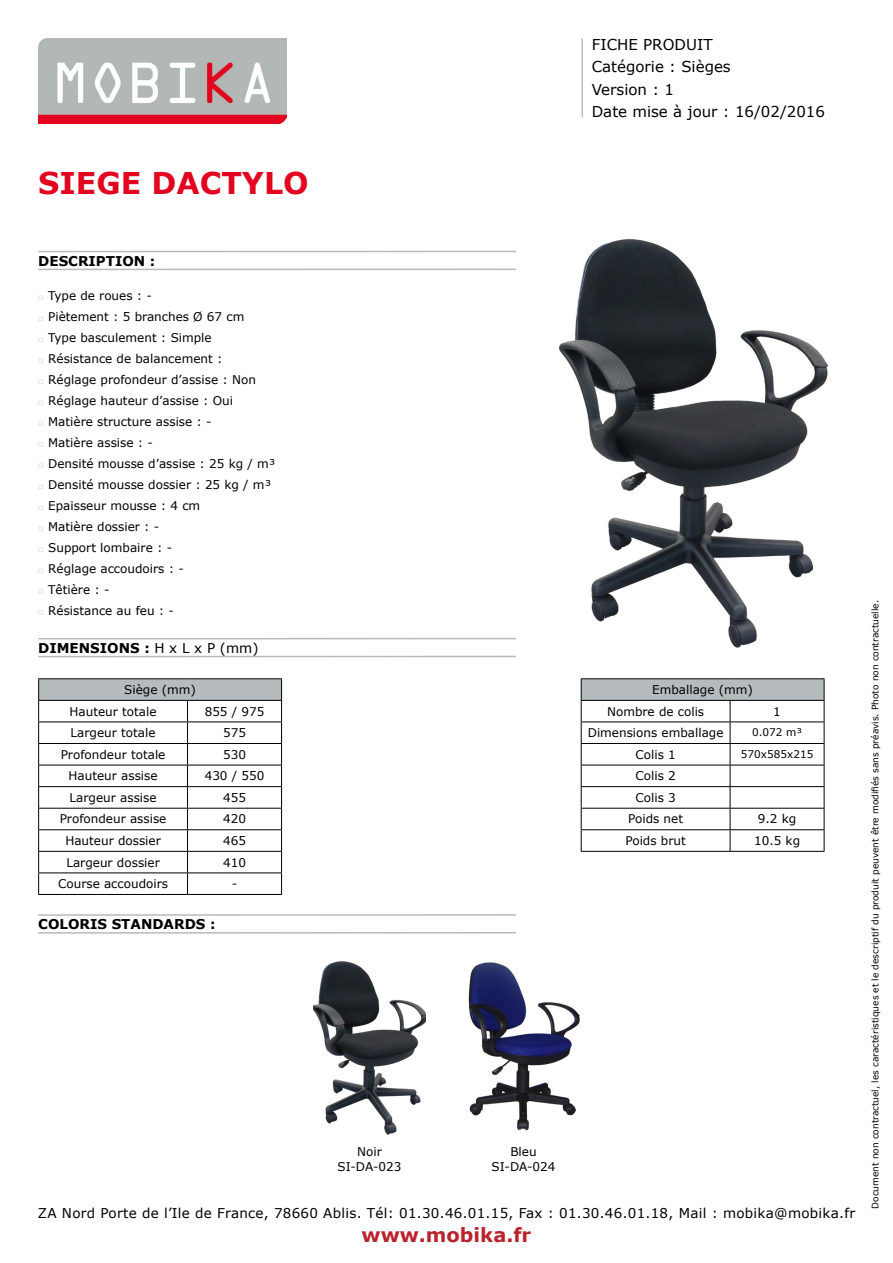
<style>
.page{position:relative;width:893px;height:1263px;background:#fff}
.page>*{position:absolute;margin:0;border:0;box-sizing:border-box;transform-origin:0 0}
.t1{font:700 30px "Verdana";color:#e30520}
.t2{font:700 19.5px "Verdana";color:#b9232c}
.t3{font:15px/22.5px "Verdana";color:#000}
.t4{font:13.5px "Verdana";letter-spacing:.02em;color:#000}
.t5{font:700 13.5px "Verdana";color:#000}
.t6{font:12px/21.6px "Verdana";color:#000;text-align:center}
.t7{font:10.5px "Verdana";color:#000}
.t8{font:9px "Verdana";color:#000}
.s1{font-size:9px;color:#b6bbbe}
.s2{font-weight:400}
</style>
<div class="page">
<img style="left:38px;top:38px;width:248px;height:85px">
<hr style="left:38px;top:251px;width:478px;height:1px;background:#b6bbbe">
<hr style="left:38px;top:269px;width:478px;height:1px;background:#b6bbbe">
<hr style="left:581px;top:38px;width:2px;height:79px;background:#b6bbbe">
<hr style="left:38px;top:638px;width:478px;height:1px;background:#b6bbbe">
<hr style="left:38px;top:656px;width:478px;height:1px;background:#b6bbbe">
<hr style="left:38px;top:914px;width:478px;height:2px;background:#b6bbbe">
<hr style="left:38px;top:932px;width:478px;height:2px;background:#b6bbbe">
<img style="left:559px;top:239px;width:270px;height:409px">
<div style="left:39px;top:679px;width:243px;height:21px;background:#b6bbbe"></div>
<hr style="left:38px;top:678px;width:150px;height:1px;background:#000">
<hr style="left:188px;top:678px;width:94px;height:1px;background:#000">
<hr style="left:38px;top:700px;width:150px;height:1px;background:#000">
<hr style="left:188px;top:700px;width:94px;height:1px;background:#000">
<hr style="left:38px;top:721px;width:150px;height:1px;background:#000">
<hr style="left:188px;top:721px;width:94px;height:1px;background:#000">
<hr style="left:38px;top:743px;width:150px;height:1px;background:#000">
<hr style="left:188px;top:743px;width:94px;height:1px;background:#000">
<hr style="left:38px;top:765px;width:150px;height:1px;background:#000">
<hr style="left:188px;top:765px;width:94px;height:1px;background:#000">
<hr style="left:38px;top:786px;width:150px;height:1px;background:#000">
<hr style="left:188px;top:786px;width:94px;height:1px;background:#000">
<hr style="left:38px;top:808px;width:150px;height:1px;background:#000">
<hr style="left:188px;top:808px;width:94px;height:1px;background:#000">
<hr style="left:38px;top:829px;width:150px;height:1px;background:#000">
<hr style="left:188px;top:829px;width:94px;height:1px;background:#000">
<hr style="left:38px;top:851px;width:150px;height:1px;background:#000">
<hr style="left:188px;top:851px;width:94px;height:1px;background:#000">
<hr style="left:38px;top:872px;width:150px;height:1px;background:#000">
<svg style="left:38px;top:679px;width:1px;height:215px"></svg>
<hr style="left:188px;top:872px;width:94px;height:1px;background:#000">
<svg style="left:187px;top:701px;width:1px;height:193px"></svg>
<svg style="left:281px;top:679px;width:1px;height:215px"></svg>
<hr style="left:38px;top:894px;width:150px;height:1px;background:#000">
<hr style="left:188px;top:894px;width:94px;height:1px;background:#000">
<div style="left:581px;top:679px;width:243px;height:21px;background:#b6bbbe"></div>
<hr style="left:581px;top:678px;width:149px;height:1px;background:#000">
<hr style="left:730px;top:678px;width:94px;height:1px;background:#000">
<hr style="left:581px;top:700px;width:149px;height:1px;background:#000">
<hr style="left:730px;top:700px;width:94px;height:1px;background:#000">
<hr style="left:581px;top:721px;width:149px;height:1px;background:#000">
<hr style="left:730px;top:721px;width:94px;height:1px;background:#000">
<hr style="left:581px;top:743px;width:149px;height:1px;background:#000">
<hr style="left:730px;top:743px;width:94px;height:1px;background:#000">
<hr style="left:581px;top:765px;width:149px;height:1px;background:#000">
<hr style="left:730px;top:765px;width:94px;height:1px;background:#000">
<hr style="left:581px;top:786px;width:149px;height:1px;background:#000">
<hr style="left:730px;top:786px;width:94px;height:1px;background:#000">
<hr style="left:581px;top:808px;width:149px;height:1px;background:#000">
<hr style="left:730px;top:808px;width:94px;height:1px;background:#000">
<hr style="left:581px;top:829px;width:149px;height:1px;background:#000">
<svg style="left:581px;top:679px;width:1px;height:172px"></svg>
<hr style="left:730px;top:829px;width:94px;height:1px;background:#000">
<svg style="left:730px;top:701px;width:1px;height:150px"></svg>
<svg style="left:824px;top:679px;width:1px;height:172px"></svg>
<hr style="left:581px;top:851px;width:149px;height:1px;background:#000">
<hr style="left:730px;top:851px;width:94px;height:1px;background:#000">
<img style="left:313px;top:961px;width:113px;height:174px">
<img style="left:468px;top:962px;width:112px;height:169px">
<h1 class="t1" style="left:38px;top:162px;width:272px">SIEGE DACTYLO</h1>
<p class="t3" style="left:592px;top:33px;width:235px">FICHE PRODUIT<br>Catégorie : Sièges<br>Version : 1<br>Date mise à jour : 16/02/2016</p>
<p class="t5" style="left:38px;top:251px;width:119px">DESCRIPTION :</p>
<p class="t6" style="left:38px;top:285px;width:115px"><span class="s1">□</span> Type de roues : -</p>
<p class="t6" style="left:38px;top:306px;width:208px"><span class="s1">□</span> Piètement : 5 branches Ø 67 cm</p>
<p class="t6" style="left:38px;top:327px;width:175px"><span class="s1">□</span> Type basculement : Simple</p>
<p class="t6" style="left:38px;top:348px;width:186px"><span class="s1">□</span> Résistance de balancement :</p>
<p class="t6" style="left:38px;top:369px;width:219px"><span class="s1">□</span> Réglage profondeur d’assise : Non</p>
<p class="t6" style="left:38px;top:390px;width:196px"><span class="s1">□</span> Réglage hauteur d’assise : Oui</p>
<p class="t6" style="left:38px;top:411px;width:175px"><span class="s1">□</span> Matière structure assise : -</p>
<p class="t6" style="left:38px;top:432px;width:116px"><span class="s1">□</span> Matière assise : -</p>
<p class="t6" style="left:38px;top:453px;width:239px"><span class="s1">□</span> Densité mousse d’assise : 25 kg / m³</p>
<p class="t6" style="left:38px;top:474px;width:234px"><span class="s1">□</span> Densité mousse dossier : 25 kg / m³</p>
<p class="t6" style="left:38px;top:495px;width:163px"><span class="s1">□</span> Epaisseur mousse : 4 cm</p>
<p class="t6" style="left:38px;top:516px;width:123px"><span class="s1">□</span> Matière dossier : -</p>
<p class="t6" style="left:38px;top:537px;width:135px"><span class="s1">□</span> Support lombaire : -</p>
<p class="t6" style="left:38px;top:558px;width:147px"><span class="s1">□</span> Réglage accoudoirs : -</p>
<p class="t6" style="left:38px;top:579px;width:73px"><span class="s1">□</span> Têtière : -</p>
<p class="t6" style="left:38px;top:600px;width:137px"><span class="s1">□</span> Résistance au feu : -</p>
<p class="t5" style="left:38px;top:638px;width:222px">DIMENSIONS : <span class="s2">H x L x P (mm)</span></p>
<p class="t6" style="left:70px;top:679px;width:128px;text-align:left;text-indent:55px">Siège (mm)<br>Hauteur totale</p>
<p class="t6" style="left:205px;top:700px;width:61px">855 / 975</p>
<p class="t6" style="left:71px;top:722px;width:86px">Largeur totale</p>
<p class="t6" style="left:223px;top:722px;width:24px">575</p>
<p class="t6" style="left:61px;top:743px;width:106px">Profondeur totale</p>
<p class="t6" style="left:223px;top:743px;width:24px">530</p>
<p class="t6" style="left:69px;top:765px;width:91px">Hauteur assise</p>
<p class="t6" style="left:205px;top:765px;width:61px">430 / 550</p>
<p class="t6" style="left:70px;top:786px;width:88px">Largeur assise</p>
<p class="t6" style="left:223px;top:786px;width:24px">455</p>
<p class="t6" style="left:60px;top:808px;width:108px">Profondeur assise</p>
<p class="t6" style="left:223px;top:808px;width:24px">420</p>
<p class="t6" style="left:65px;top:830px;width:97px">Hauteur dossier</p>
<p class="t6" style="left:223px;top:830px;width:24px">465</p>
<p class="t6" style="left:66px;top:851px;width:95px">Largeur dossier</p>
<p class="t6" style="left:223px;top:851px;width:24px">410</p>
<p class="t6" style="left:58px;top:873px;width:112px">Course accoudoirs</p>
<p class="t6" style="left:232px;top:873px;width:7px">-</p>
<p class="t5" style="left:38px;top:914px;width:179px">COLORIS STANDARDS :</p>
<p class="t6" style="left:607px;top:679px;width:147px;text-align:left;text-indent:45px">Emballage (mm)<br>Nombre de colis</p>
<p class="t6" style="left:773px;top:700px;width:9px">1</p>
<p class="t6" style="left:588px;top:722px;width:137px">Dimensions emballage</p>
<p class="t7" style="left:752px;top:725px;width:52px">0.072 m³</p>
<p class="t6" style="left:635px;top:743px;width:42px">Colis 1</p>
<p class="t7" style="left:741px;top:746px;width:74px">570x585x215</p>
<p class="t6" style="left:628px;top:765px;width:56px">Colis 2<br>Colis 3<br>Poids net</p>
<p class="t6" style="left:758px;top:808px;width:40px">9.2 kg</p>
<p class="t6" style="left:625px;top:830px;width:62px">Poids brut</p>
<p class="t6" style="left:754px;top:830px;width:48px">10.5 kg</p>
<p class="t6" style="left:337px;top:1144px;width:66px;line-height:14.4px">Noir<br>SI-DA-023</p>
<p class="t6" style="left:491px;top:1144px;width:66px;line-height:14.4px">Bleu<br>SI-DA-024</p>
<p class="t4" style="left:38px;top:1204px;width:819px">ZA Nord Porte de l’Ile de France, 78660 Ablis. Tél: 01.30.46.01.15, Fax : 01.30.46.01.18, Mail : mobika@mobika.fr</p>
<h2 class="t2" style="left:362px;top:1221px;width:171px">www.mobika.fr</h2>
<p class="t8" style="left:869px;top:1208px;width:610px;rotate:-90deg">Document non contractuel, les caractéristiques et le descriptif du produit peuvent être modifiés sans préavis. Photo non contractuelle.</p>
</div>
